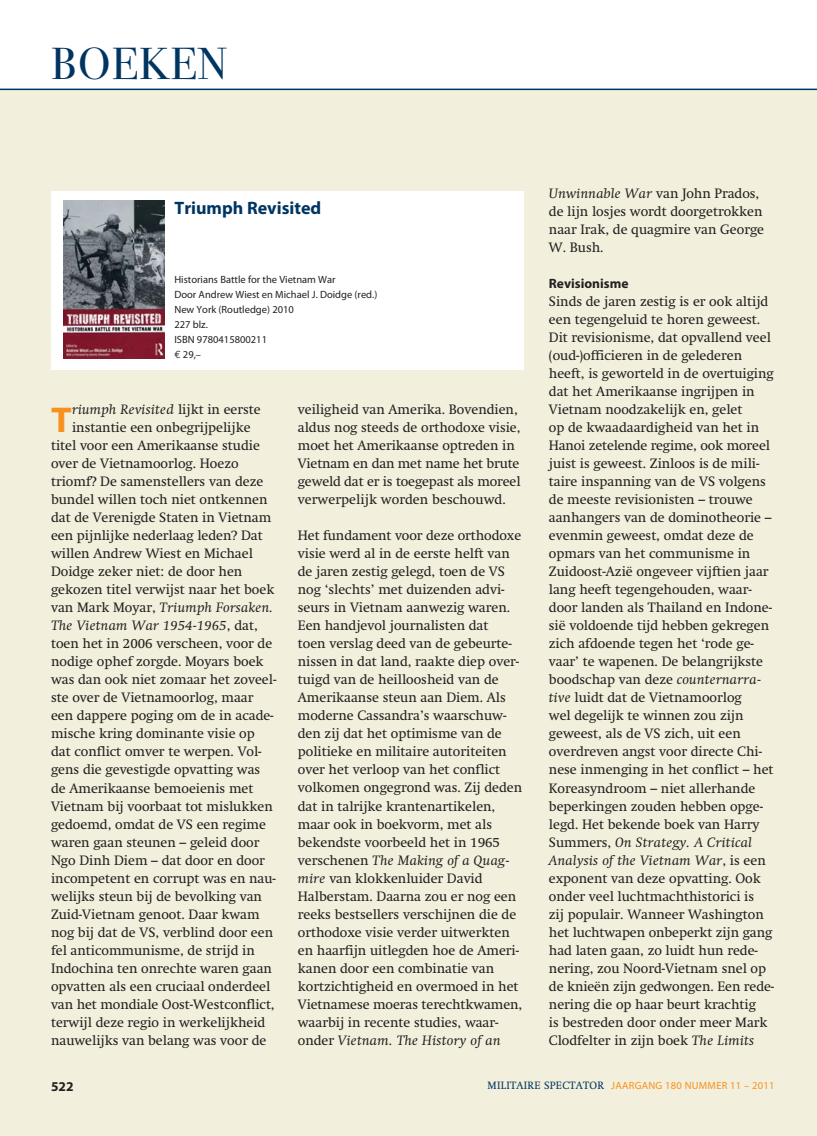
<style>
.page{position:relative;width:817px;height:1136px;background:#fff}
.page>*{position:absolute;margin:0;border:0;box-sizing:border-box;transform-origin:0 0}
.t1{font:45px "Bodoni Svty Two OSITCTT Book";letter-spacing:.03em;color:#003562}
.t2{font:700 36px "Myriad Pro";color:#f7901e;scale:1.05 1}
.t3{font:700 18px "Myriad Pro";color:#003562}
.t4{font:13.5px/18px "Swift";color:#231f20}
.t5{font:italic 13.5px "Swift";letter-spacing:.025em;color:#231f20;scale:1.05 1}
.t6{font:700 13.5px "Myriad Pro";color:#231f20}
.t7{font:10.5px/15px "Myriad Pro";color:#231f20}
.t8{font:10.5px "Myriad Pro";letter-spacing:.025em;color:#f7901e}
.s1{font-family:"Euro Mono"}
.s2{font-style:normal}
.s3{font-style:italic}
.s4{font-family:"Swift";color:#003562}
</style>
<div class="page">
<div style="left:0;top:89px;width:816px;height:1046px;background:#f2f0dc"></div>
<hr style="left:0;top:89px;width:816px;height:1px;background:#003562">
<div style="left:51px;top:191px;width:472px;height:178px;background:#fff"></div>
<img style="left:64px;top:201px;width:100px;height:157px">
<h1 class="t1" style="left:51px;top:37px;width:178px">BOEKEN</h1>
<h3 class="t3" style="left:174px;top:201px;width:148px">Triumph Revisited</h3>
<p class="t7" style="left:174px;top:272px;width:204px">Historians Battle for the Vietnam War<br>Door Andrew Wiest en Michael J. Doidge (red.)<br>New York (Routledge) 2010<br>227 blz.<br>ISBN 9780415800211<br><span class="s1">€</span> 29,–</p>
<h2 class="t2" style="left:51px;top:406px;width:21px">T</h2>
<p class="t5" style="left:72px;top:403px;width:181px">riumph Revisited <span class="s2">lijkt in eerste</span></p>
<p class="t4" style="left:72px;top:420px;width:180px">instantie een onbegrijpelijke</p>
<p class="t4" style="left:51px;top:438px;width:210px">titel voor een Amerikaanse studie</p>
<p class="t4" style="left:51px;top:456px;width:189px">over de Vietnamoorlog. Hoezo</p>
<p class="t4" style="left:51px;top:474px;width:214px">triomf? De samenstellers van deze</p>
<p class="t4" style="left:51px;top:492px;width:218px">bundel willen toch niet ontkennen</p>
<p class="t4" style="left:51px;top:510px;width:222px">dat de Verenigde Staten in Vietnam</p>
<p class="t4" style="left:51px;top:528px;width:213px">een pijnlijke nederlaag leden? Dat</p>
<p class="t4" style="left:51px;top:546px;width:203px">willen Andrew Wiest en Michael</p>
<p class="t4" style="left:51px;top:564px;width:193px">Doidge zeker niet: de door hen</p>
<p class="t4" style="left:51px;top:582px;width:225px">gekozen titel verwijst naar het boek</p>
<p class="t5" style="left:51px;top:601px;width:213px"><span class="s2">van Mark Moyar,</span> Triumph Forsaken.</p>
<p class="t5" style="left:51px;top:619px;width:198px">The Vietnam War 1954-1965<span class="s2">, dat,</span></p>
<p class="t4" style="left:51px;top:636px;width:223px">toen het in 2006 verscheen, voor de</p>
<p class="t4" style="left:51px;top:654px;width:214px">nodige ophef zorgde. Moyars boek</p>
<p class="t4" style="left:51px;top:672px;width:227px">was dan ook niet zomaar het zoveel-</p>
<p class="t4" style="left:51px;top:690px;width:204px">ste over de Vietnamoorlog, maar</p>
<p class="t4" style="left:51px;top:708px;width:224px">een dappere poging om de in acade-</p>
<p class="t4" style="left:51px;top:726px;width:205px">mische kring dominante visie op</p>
<p class="t4" style="left:51px;top:744px;width:212px">dat conflict omver te werpen. Vol-</p>
<p class="t4" style="left:51px;top:762px;width:211px">gens die gevestigde opvatting was</p>
<p class="t4" style="left:51px;top:780px;width:204px">de Amerikaanse bemoeienis met</p>
<p class="t4" style="left:51px;top:798px;width:223px">Vietnam bij voorbaat tot mislukken</p>
<p class="t4" style="left:51px;top:816px;width:216px">gedoemd, omdat de VS een regime</p>
<p class="t4" style="left:51px;top:834px;width:210px">waren gaan steunen – geleid door</p>
<p class="t4" style="left:51px;top:852px;width:215px">Ngo Dinh Diem – dat door en door</p>
<p class="t4" style="left:51px;top:870px;width:226px">incompetent en corrupt was en nau-</p>
<p class="t4" style="left:51px;top:888px;width:212px">welijks steun bij de bevolking van</p>
<p class="t4" style="left:51px;top:906px;width:210px">Zuid-Vietnam genoot. Daar kwam</p>
<p class="t4" style="left:51px;top:924px;width:223px">nog bij dat de VS, verblind door een</p>
<p class="t4" style="left:51px;top:942px;width:205px">fel anticommunisme, de strijd in</p>
<p class="t4" style="left:51px;top:960px;width:222px">Indochina ten onrechte waren gaan</p>
<p class="t4" style="left:51px;top:978px;width:221px">opvatten als een cruciaal onderdeel</p>
<p class="t4" style="left:51px;top:996px;width:225px">van het mondiale Oost-Westconflict,</p>
<p class="t4" style="left:51px;top:1014px;width:216px">terwijl deze regio in werkelijkheid</p>
<p class="t4" style="left:51px;top:1032px;width:217px">nauwelijks van belang was voor de</p>
<p class="t4" style="left:298px;top:402px;width:224px">veiligheid van Amerika. Bovendien, aldus nog steeds de orthodoxe visie, moet het Amerikaanse optreden in Vietnam en dan met name het brute geweld dat er is toegepast als moreel verwerpelijk worden beschouwd.</p>
<p class="t4" style="left:298px;top:528px;width:226px">Het fundament voor deze orthodoxe visie werd al in de eerste helft van de jaren zestig gelegd, toen de VS nog ‘slechts’ met duizenden advi&shy;seurs in Vietnam aanwezig waren.<br>Een handjevol journalisten dat<br>toen verslag deed van de gebeurte&shy;nissen in dat land, raakte diep over&shy;tuigd van de heilloosheid van de Amerikaanse steun aan Diem. Als moderne Cassandra’s waarschuw&shy;den zij dat het optimisme van de politieke en militaire autoriteiten over het verloop van het conflict volkomen ongegrond was. Zij deden dat in talrijke krantenartikelen, maar ook in boekvorm, met als bekendste voorbeeld het in 1965 verschenen <span class="s3">The Making of a Quag&shy;mire</span> van klokkenluider David Halberstam. Daarna zou er nog een reeks bestsellers verschijnen die de orthodoxe visie verder uitwerkten en haarfijn uitlegden hoe de Ameri&shy;kanen door een combinatie van kortzichtigheid en overmoed in het Vietnamese moeras terechtkwamen, waarbij in recente studies, waar&shy;onder <span class="s3">Vietnam. The History of an</span></p>
<p class="t4" style="left:549px;top:186px;width:217px"><span class="s3">Unwinnable War</span> van John Prados, de lijn losjes wordt doorgetrokken naar Irak, de quagmire van George<br>W. Bush.</p>
<p class="t6" style="left:549px;top:278px;width:81px">Revisionisme</p>
<p class="t4" style="left:548px;top:294px;width:227px">Sinds de jaren zestig is er ook altijd een tegengeluid te horen geweest.<br>Dit revisionisme, dat opvallend veel (oud-)officieren in de gelederen heeft, is geworteld in de overtuiging dat het Amerikaanse ingrijpen in Vietnam noodzakelijk en, gelet<br>op de kwaadaardigheid van het in Hanoi zetelende regime, ook moreel juist is geweest. Zinloos is de mili&shy;taire inspanning van de VS volgens de meeste revisionisten – trouwe aanhangers van de dominotheorie – evenmin geweest, omdat deze de opmars van het communisme in Zuidoost-Azië ongeveer vijftien jaar lang heeft tegengehouden, waar&shy;door landen als Thailand en Indone&shy;sië voldoende tijd hebben gekregen zich afdoende tegen het ‘rode ge&shy;vaar’ te wapenen. De belangrijkste boodschap van deze <span class="s3">counternarra&shy;tive</span> luidt dat de Vietnamoorlog<br>wel degelijk te winnen zou zijn geweest, als de VS zich, uit een overdreven angst voor directe Chi&shy;nese inmenging in het conflict – het Koreasyndroom – niet allerhande beperkingen zouden hebben opge&shy;legd. Het bekende boek van Harry Summers, <span class="s3">On Strategy. A Critical Analysis of the Vietnam War</span>, is een exponent van deze opvatting. Ook onder veel luchtmachthistorici is<br>zij populair. Wanneer Washington het luchtwapen onbeperkt zijn gang had laten gaan, zo luidt hun rede&shy;nering, zou Noord-Vietnam snel op de knieën zijn gedwongen. Een rede&shy;nering die op haar beurt krachtig<br>is bestreden door onder meer Mark Clodfelter in zijn boek <span class="s3">The Limits</span></p>
<p class="t6" style="left:51px;top:1081px;width:24px">522</p>
<p class="t8" style="left:487px;top:1078px;width:288px"><span class="s4">MILITAIRE SPECTATOR</span> JAARGANG 180 NUMMER 11 – 2011</p>
</div>
